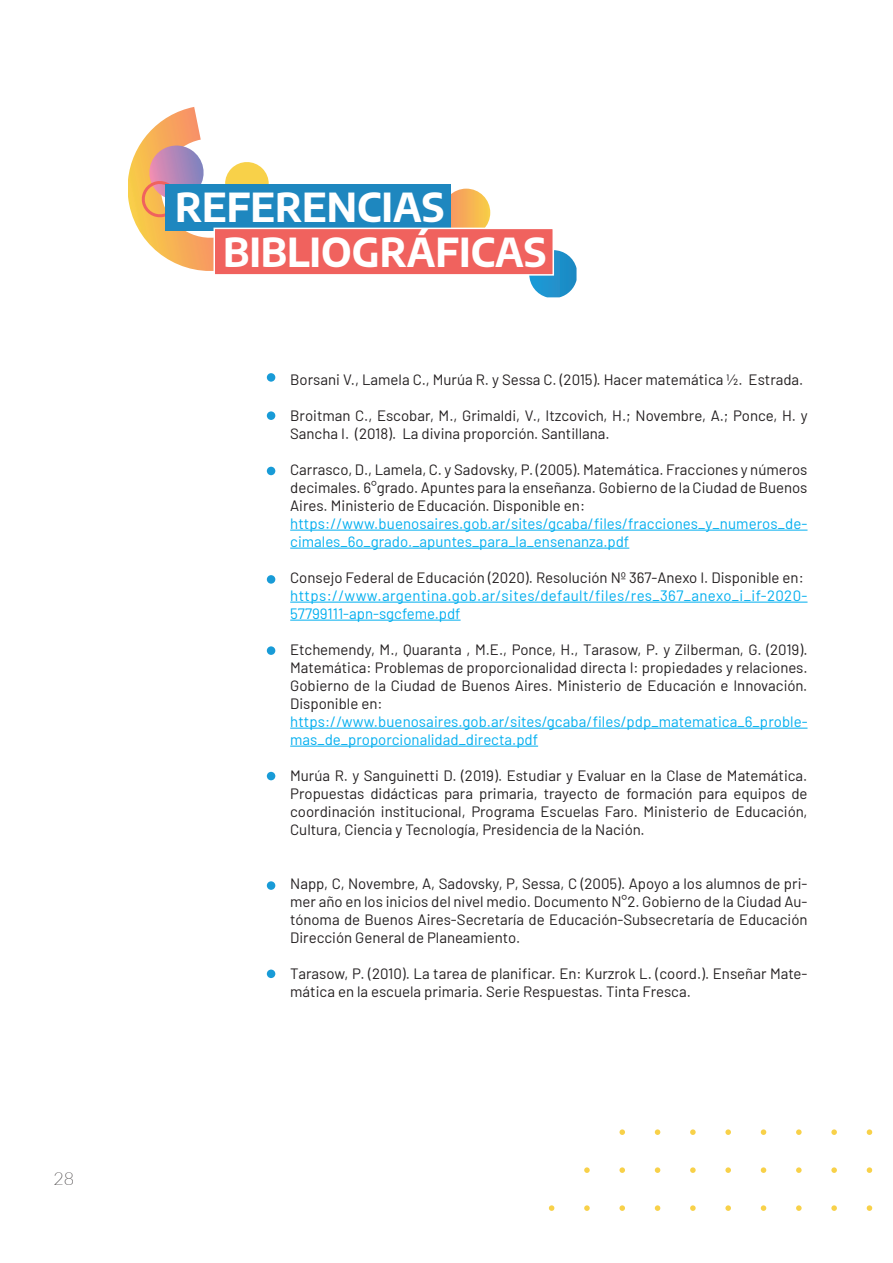
<style>
.page{position:relative;width:893px;height:1263px;background:#fff}
.page>*{position:absolute;margin:0;border:0;box-sizing:border-box;transform-origin:0 0}
.t1{font:700 39.15px/45px "Encode Sans";color:#fff}
.t2{font:100 18px "Lato";color:#231f20}
.t3{font:15px/18px "Barlow";color:#231f20;text-align:justify}
.t4{font:15px/18px "Barlow";letter-spacing:.005em;color:#00aeef}
.t5{font:15px/18px "Barlow";letter-spacing:.025em;color:#00aeef}
</style>
<div class="page">
<svg style="left:867px;top:1129px;width:5px;height:6px"></svg>
<svg style="left:619px;top:1129px;width:218px;height:6px"></svg>
<svg style="left:867px;top:1167px;width:5px;height:6px"></svg>
<svg style="left:584px;top:1167px;width:253px;height:6px"></svg>
<svg style="left:867px;top:1205px;width:5px;height:6px"></svg>
<svg style="left:584px;top:1205px;width:253px;height:6px"></svg>
<svg style="left:549px;top:1205px;width:5px;height:6px"></svg>
<svg style="left:128px;top:107px;width:141px;height:164px"></svg>
<svg style="left:442px;top:189px;width:48px;height:48px"></svg>
<svg style="left:529px;top:250px;width:47px;height:47px"></svg>
<div style="left:165px;top:184px;width:286px;height:46px;background:#1e87bf"></div>
<div style="left:213px;top:228px;width:341px;height:48px;background:#f0625e;border:2px solid #fff"></div>
<hr style="left:290px;top:530px;width:517px;height:1px;background:#00aeef">
<hr style="left:290px;top:548px;width:339px;height:1px;background:#00aeef">
<hr style="left:290px;top:602px;width:517px;height:1px;background:#00aeef">
<hr style="left:290px;top:620px;width:171px;height:1px;background:#00aeef">
<hr style="left:290px;top:728px;width:517px;height:1px;background:#00aeef">
<hr style="left:290px;top:746px;width:248px;height:1px;background:#00aeef">
<div style="left:267px;top:373px;width:8px;height:9px;background:#189bd7;border-radius:50%"></div>
<div style="left:267px;top:411px;width:8px;height:9px;background:#189bd7;border-radius:50%"></div>
<div style="left:267px;top:467px;width:8px;height:8px;background:#189bd7;border-radius:50%"></div>
<div style="left:267px;top:575px;width:8px;height:9px;background:#189bd7;border-radius:50%"></div>
<div style="left:267px;top:646px;width:8px;height:9px;background:#189bd7;border-radius:50%"></div>
<div style="left:267px;top:772px;width:8px;height:8px;background:#189bd7;border-radius:50%"></div>
<div style="left:267px;top:881px;width:8px;height:9px;background:#189bd7;border-radius:50%"></div>
<div style="left:267px;top:969px;width:8px;height:9px;background:#189bd7;border-radius:50%"></div>
<p class="t2" style="left:53px;top:1166px;width:22px">28</p>
<h1 class="t1" style="left:223px;top:182px;width:325px;text-indent:-48px">REFERENCIAS<br>BIBLIOGRÁFICAS</h1>
<p class="t3" style="left:290px;top:369px;width:515px">Borsani V., Lamela C., Murúa R. y Sessa C. (2015). Hacer matemática ½. Estrada.</p>
<p class="t3" style="left:290px;top:405px;width:519px">Broitman C., Escobar, M., Grimaldi, V., Itzcovich, H.; Novembre, A.; Ponce, H. y<br>Sancha I. (2018). La divina proporción. Santillana.</p>
<p class="t3" style="left:290px;top:459px;width:519px">Carrasco, D., Lamela, C. y Sadovsky, P. (2005). Matemática. Fracciones y números decimales. 6°grado. Apuntes para la enseñanza. Gobierno de la Ciudad de Buenos Aires. Ministerio de Educación. Disponible en:</p>
<p class="t4" style="left:290px;top:513px;width:519px">https://www.buenosaires.gob.ar/sites/gcaba/files/fracciones_y_numeros_de&shy;cimales_6o_grado._apuntes_para_la_ensenanza.pdf</p>
<p class="t3" style="left:290px;top:567px;width:515px">Consejo Federal de Educación (2020). Resolución Nº 367-Anexo I. Disponible en:</p>
<p class="t5" style="left:290px;top:585px;width:519px">https://www.argentina.gob.ar/sites/default/files/res_367_anexo_i_if-2020-<br>57799111-apn-sgcfeme.pdf</p>
<p class="t3" style="left:290px;top:639px;width:519px">Etchemendy, M., Quaranta , M.E., Ponce, H., Tarasow, P. y Zilberman, G. (2019).<br>Matemática: Problemas de proporcionalidad directa I: propiedades y relaciones.<br>Gobierno de la Ciudad de Buenos Aires. Ministerio de Educación e Innovación.<br>Disponible en:</p>
<p class="t4" style="left:290px;top:711px;width:519px">https://www.buenosaires.gob.ar/sites/gcaba/files/pdp_matematica_6_proble&shy;mas_de_proporcionalidad_directa.pdf</p>
<p class="t3" style="left:290px;top:765px;width:519px">Murúa R. y Sanguinetti D. (2019). Estudiar y Evaluar en la Clase de Matemática.<br>Propuestas didácticas para primaria, trayecto de formación para equipos de coordinación institucional, Programa Escuelas Faro. Ministerio de Educación, Cultura, Ciencia y Tecnología, Presidencia de la Nación.</p>
<p class="t3" style="left:290px;top:873px;width:519px">Napp, C, Novembre, A, Sadovsky, P, Sessa, C (2005). Apoyo a los alumnos de pri&shy;mer año en los inicios del nivel medio. Documento N°2. Gobierno de la Ciudad Au&shy;tónoma de Buenos Aires-Secretaría de Educación-Subsecretaría de Educación Dirección General de Planeamiento.</p>
<p class="t3" style="left:290px;top:963px;width:519px">Tarasow, P. (2010). La tarea de planificar. En: Kurzrok L. (coord.). Enseñar Mate&shy;mática en la escuela primaria. Serie Respuestas. Tinta Fresca.</p>
</div>
